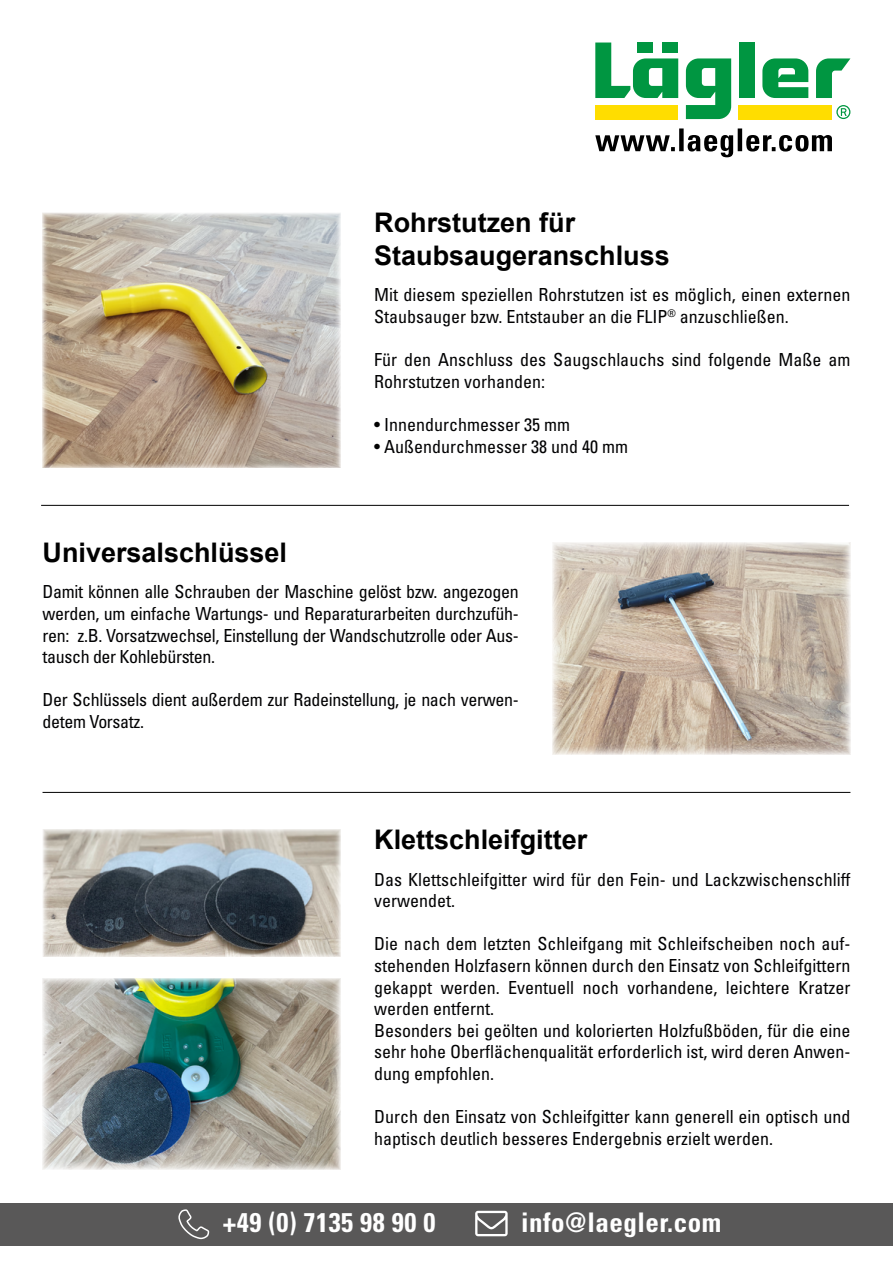
<style>
.page{position:relative;width:893px;height:1263px;background:#fff}
.page>*{position:absolute;margin:0;border:0;box-sizing:border-box;transform-origin:0 0}
.t1{font:700 27px/32.4px "Arial";color:#000}
.t2{font:700 condensed 27px "Univers LT Std";letter-spacing:.02em;color:#fff}
.t3{font:condensed 18px/21.6px "Univers LT Pro";color:#020203}
.t4{font:condensed 18px/21.6px "Univers LT Pro";letter-spacing:-.02em;color:#020203}
</style>
<div class="page">
<img style="left:553px;top:542px;width:297px;height:213px">
<img style="left:43px;top:213px;width:297px;height:255px">
<img style="left:43px;top:829px;width:297px;height:128px">
<hr style="left:41px;top:505px;width:808px;height:1px;background:#000">
<hr style="left:43px;top:792px;width:807px;height:1px;background:#000">
<img style="left:43px;top:978px;width:297px;height:191px">
<div style="left:0;top:1203px;width:893px;height:43px;background:#595858"></div>
<svg style="left:178px;top:1209px;width:32px;height:31px"></svg>
<svg style="left:475px;top:1211px;width:33px;height:25px"></svg>
<div style="left:595px;top:105px;width:83px;height:14px;background:#fd0"></div>
<div style="left:739px;top:105px;width:93px;height:14px;background:#fd0"></div>
<svg style="left:816px;top:58px;width:34px;height:40px"></svg>
<svg style="left:762px;top:58px;width:46px;height:40px"></svg>
<div style="left:739px;top:43px;width:16px;height:55px;background:#009641"></div>
<svg style="left:686px;top:58px;width:45px;height:61px"></svg>
<svg style="left:595px;top:43px;width:83px;height:55px"></svg>
<svg style="left:836px;top:105px;width:14px;height:14px"></svg>
<svg style="left:595px;top:128px;width:237px;height:29px"></svg>
<h1 class="t1" style="left:374px;top:207px;width:297px">Rohrstutzen für<br>Staubsaugeranschluss</h1>
<p class="t3" style="left:374px;top:284px;width:478px">Mit diesem speziellen Rohrstutzen ist es möglich, einen externen<br>Staubsauger bzw. Entstauber an die FLIP<sup>®</sup> anzuschließen.</p>
<p class="t3" style="left:374px;top:349px;width:478px">Für den Anschluss des Saugschlauchs sind folgende Maße am<br>Rohrstutzen vorhanden:</p>
<p class="t3" style="left:374px;top:413px;width:197px">• Innendurchmesser 35 mm</p>
<p class="t3" style="left:374px;top:435px;width:255px">• Außendurchmesser 38 und 40 mm</p>
<h1 class="t1" style="left:43px;top:536px;width:246px">Universalschlüssel</h1>
<p class="t3" style="left:43px;top:581px;width:478px;text-align:justify">Damit können alle Schrauben der Maschine gelöst bzw. angezogen werden, um einfache Wartungs- und Reparaturarbeiten durchzufüh&shy;ren: z.B. Vorsatzwechsel, Einstellung der Wandschutzrolle oder Aus&shy;tausch der Kohlebürsten.</p>
<p class="t4" style="left:43px;top:689px;width:478px">Der Schlüssels dient außerdem zur Radeinstellung, je nach verwen&shy;detem Vorsatz.</p>
<h1 class="t1" style="left:374px;top:823px;width:215px">Klettschleifgitter</h1>
<p class="t3" style="left:374px;top:868px;width:478px">Das Klettschleifgitter wird für den Fein- und Lackzwischenschliff verwendet.</p>
<p class="t3" style="left:374px;top:933px;width:478px">Die nach dem letzten Schleifgang mit Schleifscheiben noch auf&shy;stehenden Holzfasern können durch den Einsatz von Schleifgittern gekappt werden. Eventuell noch vorhandene, leichtere Kratzer werden entfernt.<br>Besonders bei geölten und kolorierten Holzfußböden, für die eine sehr hohe Oberflächenqualität erforderlich ist, wird deren Anwen&shy;dung empfohlen.</p>
<p class="t3" style="left:374px;top:1106px;width:478px">Durch den Einsatz von Schleifgitter kann generell ein optisch und haptisch deutlich besseres Endergebnis erzielt werden.</p>
<h1 class="t2" style="left:223px;top:1206px;width:214px">+49 (0) 7135 98 90 0</h1>
<h1 class="t2" style="left:521px;top:1206px;width:202px">info@laegler.com</h1>
</div>
